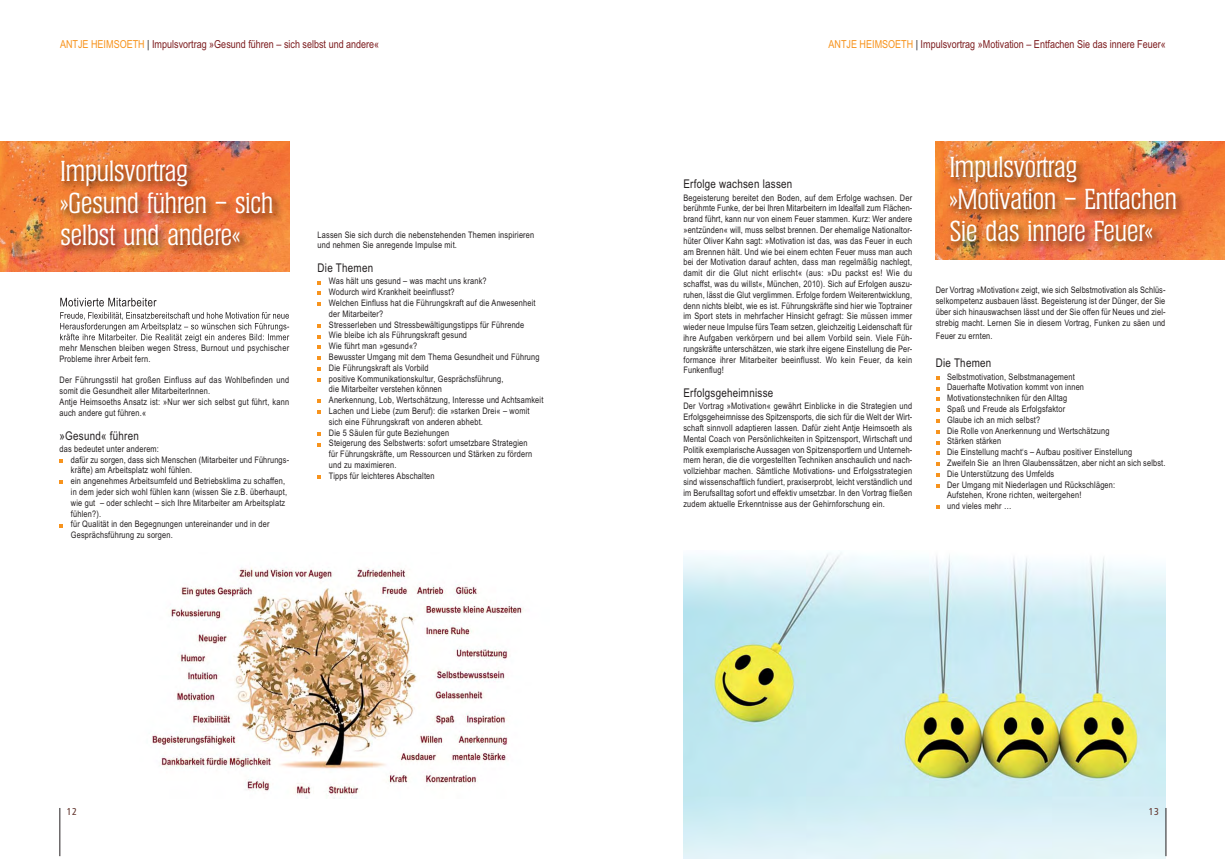
<style>
.page{position:relative;width:1225px;height:859px;background:#fff}
.page>*{position:absolute;margin:0;border:0;box-sizing:border-box;transform-origin:0 0}
.t1{font:28px/32px "Helium Serial";color:#fff}
.t2{font:12px "Arial Narrow";letter-spacing:.02em;color:#231f20}
.t3{font:11px "Arial Narrow";color:#7c1c1e}
.t4{font:condensed 10px "Frutiger";color:#62352d}
.t5{font:9px/10.8px "Arial Narrow";letter-spacing:.02em;color:#231f20}
.s1{color:#f7931d}
.s2{color:#231f20}
</style>
<div class="page">
<img style="left:152px;top:567px;width:372px;height:232px">
<svg style="left:60px;top:459px;width:3px;height:4px"></svg>
<svg style="left:60px;top:480px;width:3px;height:4px"></svg>
<svg style="left:317px;top:281px;width:4px;height:3px"></svg>
<svg style="left:317px;top:291px;width:4px;height:4px"></svg>
<svg style="left:317px;top:302px;width:4px;height:4px"></svg>
<svg style="left:317px;top:324px;width:4px;height:4px"></svg>
<svg style="left:317px;top:335px;width:4px;height:3px"></svg>
<svg style="left:317px;top:345px;width:4px;height:4px"></svg>
<svg style="left:317px;top:356px;width:4px;height:4px"></svg>
<svg style="left:317px;top:367px;width:4px;height:4px"></svg>
<svg style="left:317px;top:378px;width:4px;height:4px"></svg>
<svg style="left:317px;top:399px;width:4px;height:4px"></svg>
<svg style="left:317px;top:410px;width:4px;height:4px"></svg>
<svg style="left:317px;top:432px;width:4px;height:4px"></svg>
<svg style="left:317px;top:443px;width:4px;height:3px"></svg>
<svg style="left:317px;top:475px;width:4px;height:4px"></svg>
<img style="left:683px;top:552px;width:482px;height:307px">
<hr style="left:1165px;top:808px;width:1px;height:48px;background:#231f20">
<svg style="left:936px;top:376px;width:3px;height:4px"></svg>
<svg style="left:936px;top:397px;width:3px;height:4px"></svg>
<svg style="left:936px;top:408px;width:3px;height:4px"></svg>
<svg style="left:936px;top:419px;width:3px;height:4px"></svg>
<svg style="left:936px;top:430px;width:3px;height:4px"></svg>
<svg style="left:936px;top:451px;width:3px;height:4px"></svg>
<svg style="left:936px;top:462px;width:3px;height:4px"></svg>
<svg style="left:936px;top:484px;width:3px;height:4px"></svg>
<svg style="left:936px;top:505px;width:3px;height:4px"></svg>
<svg style="left:936px;top:473px;width:3px;height:4px"></svg>
<hr style="left:60px;top:808px;width:1px;height:48px;background:#231f20">
<img style="left:935px;top:142px;width:290px;height:118px">
<img style="left:944px;top:149px;width:281px;height:111px">
<img style="left:0;top:142px;width:290px;height:129px">
<img style="left:42px;top:153px;width:248px;height:189px">
<img style="left:60px;top:298px;width:75px;height:8px">
<img style="left:60px;top:312px;width:59px;height:8px">
<img style="left:60px;top:323px;width:44px;height:7px">
<img style="left:60px;top:334px;width:53px;height:6px">
<p class="t3" style="left:60px;top:40px;width:321px"><span class="s1">ANTJE HEIMSOETH</span> <span class="s2">|</span> Impulsvortrag »Gesund führen – sich selbst und andere«</p>
<h1 class="t1" style="left:60px;top:157px;width:214px">Impulsvortrag<br>»Gesund führen – sich selbst und andere«</h1>
<p class="t5" style="left:60px;top:343px;width:231px">mehr Menschen bleiben wegen Stress, Burnout und psychischer<br>Probleme ihrer Arbeit fern.</p>
<p class="t5" style="left:60px;top:376px;width:231px">Der Führungsstil hat großen Einfluss auf das Wohlbefinden und somit die Gesundheit aller MitarbeiterInnen.<br>Antje Heimsoeths Ansatz ist: »Nur wer sich selbst gut führt, kann auch andere gut führen.«</p>
<h2 class="t2" style="left:60px;top:431px;width:81px">»Gesund« führen</h2>
<p class="t5" style="left:71px;top:444px;width:220px;text-indent:-11px">das bedeutet unter anderem:<br>dafür zu sorgen, dass sich Menschen (Mitarbeiter und Führungs&shy;kräfte) am Arbeitsplatz wohl fühlen.<br>ein angenehmes Arbeitsumfeld und Betriebsklima zu schaffen, in dem jeder sich wohl fühlen kann (wissen Sie z.B. überhaupt, wie gut – oder schlecht – sich Ihre Mitarbeiter am Arbeitsplatz fühlen?).<br>für Qualität in den Begegnungen untereinander und in der Gesprächsführung zu sorgen.</p>
<p class="t5" style="left:317px;top:230px;width:218px">Lassen Sie sich durch die nebenstehenden Themen inspirieren und nehmen Sie anregende Impulse mit.</p>
<h2 class="t2" style="left:317px;top:264px;width:57px">Die Themen</h2>
<p class="t5" style="left:329px;top:277px;width:216px">Was hält uns gesund – was macht uns krank?<br>Wodurch wird Krankheit beeinflusst?<br>Welchen Einfluss hat die Führungskraft auf die Anwesenheit der Mitarbeiter?<br>Stresserleben und Stressbewältigungstipps für Führende<br>Wie bleibe ich als Führungskraft gesund<br>Wie führt man »gesund«?<br>Bewusster Umgang mit dem Thema Gesundheit und Führung Die Führungskraft als Vorbild<br>positive Kommunikationskultur, Gesprächsführung,<br>die Mitarbeiter verstehen können<br>Anerkennung, Lob, Wertschätzung, Interesse und Achtsamkeit Lachen und Liebe (zum Beruf): die »starken Drei« – womit sich eine Führungskraft von anderen abhebt.<br>Die 5 Säulen für gute Beziehungen<br>Steigerung des Selbstwerts: sofort umsetzbare Strategien<br>für Führungskräfte, um Ressourcen und Stärken zu fördern und zu maximieren.<br>Tipps für leichteres Abschalten</p>
<p class="t4" style="left:67px;top:808px;width:12px">12</p>
<p class="t3" style="left:828px;top:40px;width:339px"><span class="s1">ANTJE HEIMSOETH</span> <span class="s2">|</span> Impulsvortrag »Motivation – Entfachen Sie das innere Feuer«</p>
<h2 class="t2" style="left:683px;top:180px;width:110px">Erfolge wachsen lassen</h2>
<p class="t5" style="left:683px;top:193px;width:230px;text-align:justify">Begeisterung bereitet den Boden, auf dem Erfolge wachsen. Der berühmte Funke, der bei Ihren Mitarbeitern im Idealfall zum Flächen&shy;brand führt, kann nur von einem Feuer stammen. Kurz: Wer andere »entzünden« will, muss selbst brennen. Der ehemalige Nationaltor&shy;hüter Oliver Kahn sagt: »Motivation ist das, was das Feuer in euch am Brennen hält. Und wie bei einem echten Feuer muss man auch bei der Motivation darauf achten, dass man regelmäßig nachlegt, damit dir die Glut nicht erlischt« (aus: »Du packst es! Wie du schaffst, was du willst«, München, 2010). Sich auf Erfolgen auszu&shy;ruhen, lässt die Glut verglimmen. Erfolge fordern Weiterentwicklung, denn nichts bleibt, wie es ist. Führungskräfte sind hier wie Toptrainer im Sport stets in mehrfacher Hinsicht gefragt: Sie müssen immer wieder neue Impulse fürs Team setzen, gleichzeitig Leidenschaft für ihre Aufgaben verkörpern und bei allem Vorbild sein. Viele Füh&shy;rungskräfte unterschätzen, wie stark ihre eigene Einstellung die Per&shy;formance ihrer Mitarbeiter beeinflusst. Wo kein Feuer, da kein Funkenflug!</p>
<h2 class="t2" style="left:683px;top:389px;width:91px">Erfolgsgeheimnisse</h2>
<p class="t5" style="left:683px;top:402px;width:230px;text-align:justify">Der Vortrag »Motivation« gewährt Einblicke in die Strategien und Erfolgsgeheimnisse des Spitzensports, die sich für die Welt der Wirt&shy;schaft sinnvoll adaptieren lassen. Dafür zieht Antje Heimsoeth als Mental Coach von Persönlichkeiten in Spitzensport, Wirtschaft und Politik exemplarische Aussagen von Spitzensportlern und Unterneh&shy;mern heran, die die vorgestellten Techniken anschaulich und nach&shy;vollziehbar machen. Sämtliche Motivations- und Erfolgsstrategien sind wissenschaftlich fundiert, praxiserprobt, leicht verständlich und im Berufsalltag sofort und effektiv umsetzbar. In den Vortrag fließen zudem aktuelle Erkenntnisse aus der Gehirnforschung ein.</p>
<h1 class="t1" style="left:949px;top:153px;width:229px">Impulsvortrag »Motivation – Entfachen<br>Sie das innere Feuer«</h1>
<p class="t5" style="left:935px;top:285px;width:231px;text-align:justify">Der Vortrag »Motivation« zeigt, wie sich Selbstmotivation als Schlüs&shy;selkompetenz ausbauen lässt. Begeisterung ist der Dünger, der Sie über sich hinauswachsen lässt und der Sie offen für Neues und ziel&shy;strebig macht. Lernen Sie in diesem Vortrag, Funken zu säen und</p>
<p class="t5" style="left:935px;top:331px;width:58px">Feuer zu ernten.</p>
<h2 class="t2" style="left:935px;top:359px;width:57px">Die Themen</h2>
<p class="t5" style="left:947px;top:372px;width:220px">Selbstmotivation, Selbstmanagement<br>Dauerhafte Motivation kommt von innen<br>Motivationstechniken für den Alltag<br>Spaß und Freude als Erfolgsfaktor<br>Glaube ich an mich selbst?<br>Die Rolle von Anerkennung und Wertschätzung<br>Stärken stärken<br>Die Einstellung macht‘s – Aufbau positiver Einstellung<br>Zweifeln Sie an Ihren Glaubenssätzen, aber nicht an sich selbst.<br>Die Unterstützung des Umfelds<br>Der Umgang mit Niederlagen und Rückschlägen:<br>Aufstehen, Krone richten, weitergehen!<br>und vieles mehr …</p>
<p class="t4" style="left:1149px;top:808px;width:12px">13</p>
</div>
